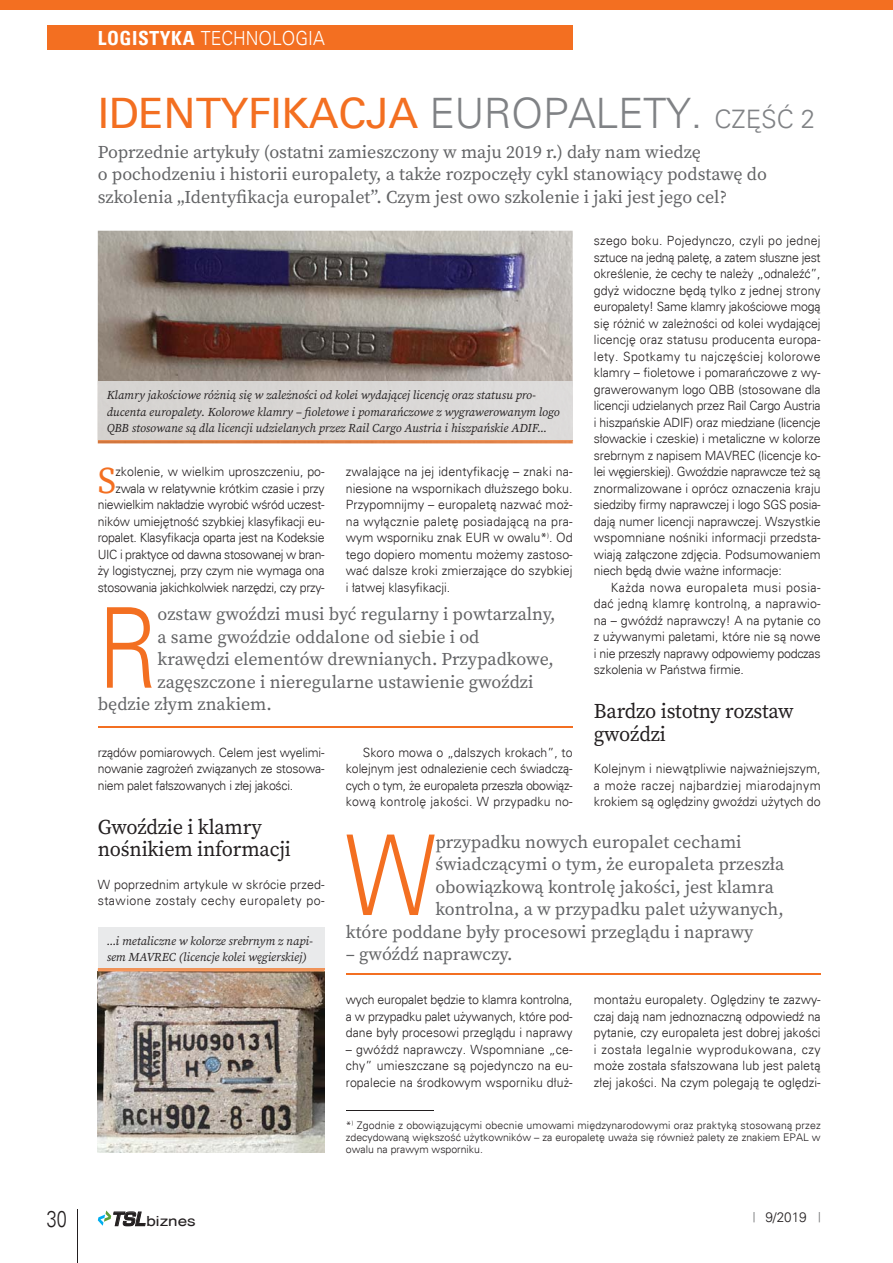
<style>
.page{position:relative;width:893px;height:1263px;background:#fff}
.page>*{position:absolute;margin:0;border:0;box-sizing:border-box;transform-origin:0 0}
.t1{font:300 111.9px "Univers";color:#f36f21;scale:.8 1}
.t2{font:42px "Univers";letter-spacing:-.01em;color:#f36f21}
.t3{font:37.35px "Source Serif Pro";color:#f36f21;scale:.96 1}
.t4{font:300 22.5px "Univers";color:#231f20;scale:.8 1}
.t5{font:21px/22.5px "Source Serif Pro";letter-spacing:-.01em;color:#231f20}
.t6{font:300 19.5px "Univers";color:#fff;scale:.9 1}
.t7{font:18px/22.5px "Source Serif Pro";color:#636466}
.t8{font:13.95px "Switzerland";color:#231f20;scale:1.22 1}
.t9{font:300 13.5px "Univers";color:#231f20}
.t10{font:300 12.75px/16.5px "Univers";letter-spacing:-.01em;color:#231f20;text-align:justify;scale:.96 1}
.t11{font:300 12.75px/16.5px "Univers";letter-spacing:-.01em;color:#231f20;text-align:justify}
.t12{font:300 12.75px/16.5px "Univers";letter-spacing:.035em;color:#231f20}
.t13{font:italic 12px/16.5px "Source Serif Pro";color:#231f20}
.t14{font:300 10.5px/12px "Univers";color:#231f20;text-align:justify}
.s1{font-weight:700;font-stretch:condensed}
.s2{font-weight:300;color:#808285}
.s3{font-weight:300;font-size:25.5px;color:#808285}
.s4{font-family:"Euromode";font-weight:700;font-style:italic;font-size:18.3px}
.s5{font-family:"Walter PRO";font-weight:400;color:#6d6e70}
</style>
<div class="page">
<img style="left:98px;top:231px;width:475px;height:151px">
<hr style="left:573px;top:382px;width:1px;height:58px;background:#e9eaeb">
<svg style="left:98px;top:440px;width:476px;height:3px"></svg>
<img style="left:98px;top:440px;width:475px;height:1px">
<hr style="left:98px;top:726px;width:475px;height:2px;background:#f36f21">
<hr style="left:346px;top:973px;width:475px;height:2px;background:#f36f21">
<img style="left:98px;top:972px;width:227px;height:181px">
<div style="left:98px;top:927px;width:227px;height:41px;background:#e9eaeb"></div>
<svg style="left:98px;top:970px;width:227px;height:1px"></svg>
<hr style="left:98px;top:968px;width:227px;height:2px;background:#ef9359">
<svg style="left:98px;top:1210px;width:13px;height:16px"></svg>
<hr style="left:77px;top:1209px;width:1px;height:54px;background:#231f20">
<div style="left:47px;top:26px;width:526px;height:24px;background:#f36f21"></div>
<div style="left:0;top:0;width:893px;height:9px;background:#f36f21"></div>
<hr style="left:346px;top:1110px;width:88px;height:1px;background:#231f20">
<h3 class="t6" style="left:98px;top:26px;width:254px"><span class="s1">LOGISTYKA</span> TECHNOLOGIA</h3>
<h2 class="t2" style="left:98px;top:89px;width:719px">IDENTYFIKACJA <span class="s2">EUROPALETY.</span> <span class="s3">CZĘŚĆ 2</span></h2>
<p class="t7" style="left:98px;top:141px;width:671px">Poprzednie artykuły (ostatni zamieszczony w maju 2019 r.) dały nam wiedzę<br>o pochodzeniu i historii europalety, a także rozpoczęły cykl stanowiący podstawę do szkolenia „Identyfikacja europalet”. Czym jest owo szkolenie i jaki jest jego cel?</p>
<p class="t10" style="left:594px;top:233px;width:238px">szego boku. Pojedynczo, czyli po jednej sztuce na jedną paletę, a zatem słuszne jest określenie, że cechy te należy „odnaleźć”, gdyż widoczne będą tylko z jednej strony europalety! Same klamry jakościowe mogą się różnić w zależności od kolei wydającej licencję oraz statusu producenta europa&shy;lety. Spotkamy tu najczęściej kolorowe klamry – fioletowe i pomarańczowe z wy&shy;grawerowanym logo QBB (stosowane dla licencji udzielanych przez Rail Cargo Austria i hiszpańskie ADIF) oraz miedziane (licencje słowackie i czeskie) i metaliczne w kolorze srebrnym z napisem MAVREC (licencje ko&shy;lei węgierskiej). Gwoździe naprawcze też są znormalizowane i oprócz oznaczenia kraju siedziby firmy naprawczej i logo SGS posia&shy;dają numer licencji naprawczej. Wszystkie wspomniane nośniki informacji przedsta&shy;wiają załączone zdjęcia. Podsumowaniem niech będą dwie ważne informacje:</p>
<p class="t11" style="left:594px;top:579px;width:228px;text-indent:17px">Każda nowa europaleta musi posia&shy;dać jedną klamrę kontrolną, a naprawio&shy;na – gwóźdź naprawczy! A na pytanie co z używanymi paletami, które nie są nowe i nie przeszły naprawy odpowiemy podczas szkolenia w Państwa firmie.</p>
<h3 class="t5" style="left:594px;top:701px;width:201px">Bardzo istotny rozstaw gwoździ</h3>
<p class="t11" style="left:594px;top:761px;width:228px">Kolejnym i niewątpliwie najważniejszym, a może raczej najbardziej miarodajnym krokiem są oględziny gwoździ użytych do</p>
<p class="t13" style="left:107px;top:388px;width:454px">Klamry jakościowe różnią się w zależności od kolei wydającej licencję oraz statusu pro&shy;ducenta europalety. Kolorowe klamry – fioletowe i pomarańczowe z wygrawerowanym logo<br>QBB stosowane są dla licencji udzielanych przez Rail Cargo Austria i hiszpańskie ADIF...</p>
<p class="t11" style="left:346px;top:464px;width:228px">zwalające na jej identyfikację – znaki na&shy;niesione na wspornikach dłuższego boku.<br>Przypomnijmy – europaletą nazwać moż&shy;na wyłącznie paletę posiadającą na pra&shy;wym wsporniku znak EUR w owalu*<sup>)</sup>. Od tego dopiero momentu możemy zastoso&shy;wać dalsze kroki zmierzające do szybkiej i łatwej klasyfikacji.</p>
<p class="t10" style="left:98px;top:464px;width:238px;text-align:right">zkolenie, w wielkim uproszczeniu, po&shy;zwala w relatywnie krótkim czasie i przy niewielkim nakładzie wyrobić wśród uczest&shy;ników umiejętność szybkiej klasyfikacji eu&shy;ropalet. Klasyfikacja oparta jest na Kodeksie UIC i praktyce od dawna stosowanej w bran&shy;ży logistycznej, przy czym nie wymaga ona stosowania jakichkolwiek narzędzi, czy przy-</p>
<h3 class="t3" style="left:98px;top:462px;width:21px">S</h3>
<h1 class="t1" style="left:98px;top:581px;width:76px">R</h1>
<h3 class="t7" style="left:158px;top:604px;width:400px">ozstaw gwoździ musi być regularny i powtarzalny,</h3>
<h3 class="t7" style="left:158px;top:626px;width:323px">a same gwoździe oddalone od siebie i od</h3>
<h3 class="t7" style="left:158px;top:649px;width:398px">krawędzi elementów drewnianych. Przypadkowe,</h3>
<h3 class="t7" style="left:158px;top:671px;width:377px">zagęszczone i nieregularne ustawienie gwoździ</h3>
<h3 class="t7" style="left:98px;top:694px;width:176px">będzie złym znakiem.</h3>
<p class="t10" style="left:98px;top:744px;width:238px">rządów pomiarowych. Celem jest wyelimi&shy;nowanie zagrożeń związanych ze stosowa&shy;niem palet fałszowanych i złej jakości.</p>
<h3 class="t5" style="left:98px;top:816px;width:195px">Gwoździe i klamry nośnikiem informacji</h3>
<p class="t12" style="left:98px;top:876px;width:228px">W poprzednim artykule w skrócie przed&shy;stawione zostały cechy europalety po-</p>
<p class="t10" style="left:346px;top:744px;width:238px;text-indent:17px">Skoro mowa o „dalszych krokach”, to kolejnym jest odnalezienie cech świadczą&shy;cych o tym, że europaleta przeszła obowiąz&shy;kową kontrolę jakości. W przypadku no-</p>
<h1 class="t1" style="left:346px;top:808px;width:113px">W</h1>
<h3 class="t7" style="left:435px;top:831px;width:308px">przypadku nowych europalet cechami</h3>
<h3 class="t7" style="left:435px;top:853px;width:350px">świadczącymi o tym, że europaleta przeszła</h3>
<h3 class="t7" style="left:435px;top:876px;width:340px">obowiązkową kontrolę jakości, jest klamra</h3>
<h3 class="t7" style="left:435px;top:898px;width:350px">kontrolna, a w przypadku palet używanych,</h3>
<h3 class="t7" style="left:346px;top:921px;width:409px">które poddane były procesowi przeglądu i naprawy</h3>
<h3 class="t7" style="left:346px;top:943px;width:168px">– gwóźdź naprawczy.</h3>
<p class="t13" style="left:107px;top:933px;width:208px">...i metaliczne w kolorze srebrnym z napi&shy;sem MAVREC (licencje kolei węgierskiej)</p>
<p class="t11" style="left:594px;top:992px;width:228px">montażu europalety. Oględziny te zazwy&shy;czaj dają nam jednoznaczną odpowiedź na pytanie, czy europaleta jest dobrej jakości i została legalnie wyprodukowana, czy może została sfałszowana lub jest paletą złej jakości. Na czym polegają te oględzi-</p>
<p class="t14" style="left:346px;top:1119px;width:476px">*<sup>)</sup> Zgodnie z obowiązującymi obecnie umowami międzynarodowymi oraz praktyką stosowaną przez zdecydowaną większość użytkowników – za europaletę uważa się również palety ze znakiem EPAL w owalu na prawym wsporniku.</p>
<p class="t10" style="left:346px;top:992px;width:238px">wych europalet będzie to klamra kontrolna, a w przypadku palet używanych, które pod&shy;dane były procesowi przeglądu i naprawy</p>
<p class="t10" style="left:346px;top:1041px;width:238px">– gwóźdź naprawczy. Wspomniane „ce&shy;chy” umieszczane są pojedynczo na eu&shy;ropalecie na środkowym wsporniku dłuż-</p>
<h3 class="t4" style="left:47px;top:1205px;width:27px">30</h3>
<p class="t8" style="left:111px;top:1212px;width:71px"><span class="s4">TSL</span> biznes</p>
<p class="t9" style="left:753px;top:1208px;width:70px"><span class="s5">|</span> 9/2019 <span class="s5">|</span></p>
</div>
